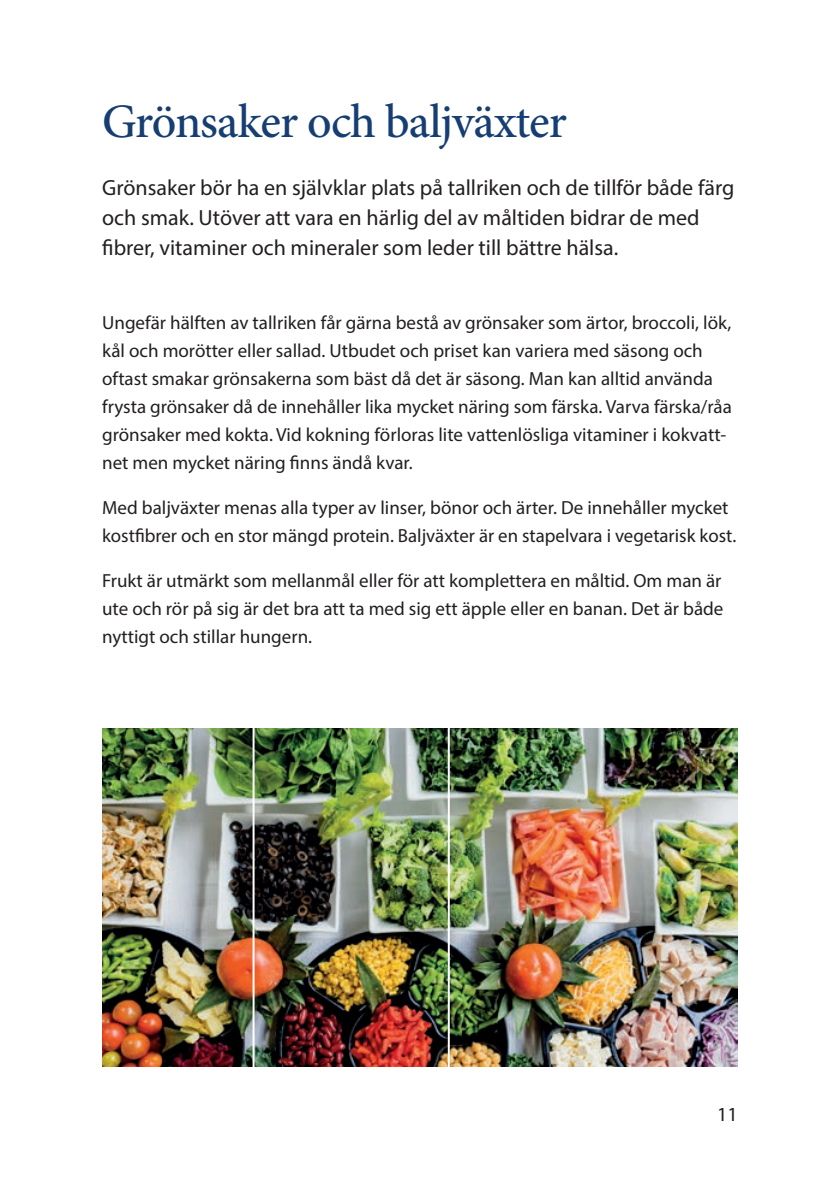
<style>
.page{position:relative;width:840px;height:1191px;background:#fff}
.page>*{position:absolute;margin:0;border:0;box-sizing:border-box;transform-origin:0 0}
.t1{font:500 48px "Minion Pro";letter-spacing:-.02em;color:#163e72}
.t2{font:22px/30px "Myriad Pro";color:#231f20}
.t3{font:20px "Myriad Pro";color:#231f20}
.t4{font:19px/28px "Myriad Pro";color:#231f20}
</style>
<div class="page">
<img style="left:102px;top:729px;width:635px;height:337px">
<div style="left:252px;top:703px;width:197px;height:397px;border:2px solid #fff"></div>
<h1 class="t1" style="left:102px;top:89px;width:466px">Grönsaker och baljväxter</h1>
<p class="t2" style="left:102px;top:173px;width:633px">Grönsaker bör ha en självklar plats på tallriken och de tillför både färg och smak. Utöver att vara en härlig del av måltiden bidrar de med fibrer, vitaminer och mineraler som leder till bättre hälsa.</p>
<p class="t4" style="left:102px;top:308px;width:631px">Ungefär hälften av tallriken får gärna bestå av grönsaker som ärtor, broccoli, lök, kål och morötter eller sallad. Utbudet och priset kan variera med säsong och oftast smakar grönsakerna som bäst då det är säsong. Man kan alltid använda frysta grönsaker då de innehåller lika mycket näring som färska. Varva färska/råa grönsaker med kokta. Vid kokning förloras lite vattenlösliga vitaminer i kokvatt&shy;net men mycket näring finns ändå kvar.</p>
<p class="t4" style="left:102px;top:493px;width:635px">Med baljväxter menas alla typer av linser, bönor och ärter. De innehåller mycket kostfibrer och en stor mängd protein. Baljväxter är en stapelvara i vegetarisk kost.</p>
<p class="t4" style="left:102px;top:566px;width:622px;text-align:justify">Frukt är utmärkt som mellanmål eller för att komplettera en måltid. Om man är ute och rör på sig är det bra att ta med sig ett äpple eller en banan. Det är både nyttigt och stillar hungern.</p>
<p class="t3" style="left:716px;top:1101px;width:22px">11</p>
</div>
